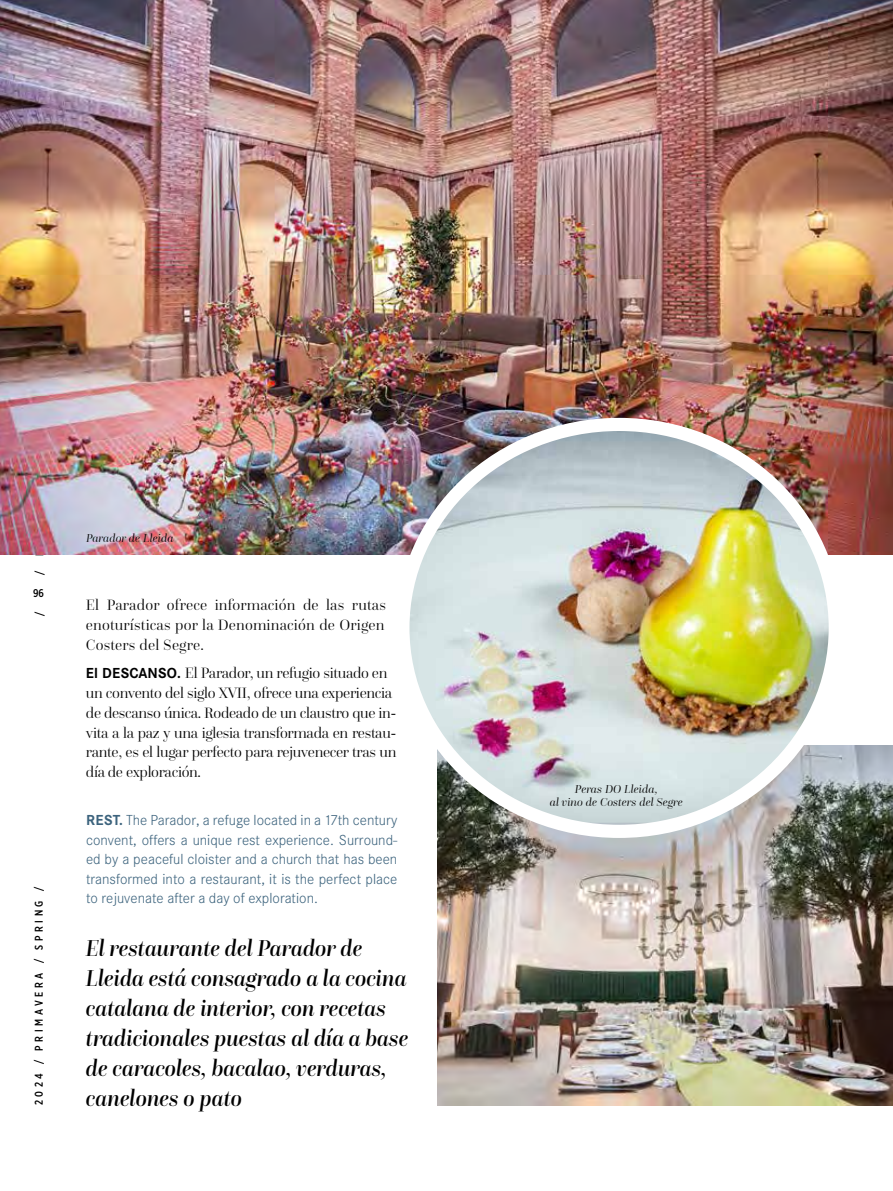
<style>
.page{position:relative;width:893px;height:1191px;background:#fff}
.page>*{position:absolute;margin:0;border:0;box-sizing:border-box;transform-origin:0 0}
.t1{font:italic 500 24px/30px "Questa Grande";color:#000;scale:.92 1}
.t2{font:300 15.6px/19.8px "Questa Grande";letter-spacing:-.02em;color:#000;text-align:justify}
.t3{font:300 14.25px/19.5px "Corporate SBQ";color:#3c637d;text-align:justify}
.t4{font:italic 300 12px/13.5px "Questa Grande";color:#000;text-align:center}
.t5{font:500 11.25px "Gotham X Narrow";letter-spacing:.32em;color:#000}
.s1{font-family:"Corporate SBQ";font-weight:700;font-size:14.25px}
.s2{font-weight:700}
</style>
<div class="page">
<img style="left:438px;top:745px;width:454px;height:361px">
<img style="left:0;top:0;width:892px;height:554px">
<img style="left:403px;top:424px;width:432px;height:398px">
<div style="left:396px;top:418px;width:446px;height:420px;border:13px solid #fff;border-radius:50%"></div>
<hr style="left:892px;top:0;width:1px;height:1191px;background:#e9e9e9">
<p class="t5" style="left:33px;top:575px;width:6px;rotate:-90deg">/</p>
<p class="t5" style="left:33px;top:586px;width:12px">96</p>
<p class="t5" style="left:33px;top:616px;width:6px;rotate:-90deg">/</p>
<p class="t5" style="left:32px;top:1105px;width:220px;rotate:-90deg">2024 / PRIMAVERA / SPRING /</p>
<p class="t4" style="left:86px;top:531px;width:89px">Parador de Lleida</p>
<p class="t2" style="left:86px;top:595px;width:302px">El Parador ofrece información de las rutas enoturísticas por la Denominación de Origen Costers del Segre.</p>
<p class="t2" style="left:86px;top:663px;width:312px;text-align:left"><span class="s1">El DESCANSO.</span> El Parador, un refugio situado en un convento del siglo XVII, ofrece una experiencia de descanso única. Rodeado de un claustro que in&shy;vita a la paz y una iglesia transformada en restau&shy;rante, es el lugar perfecto para rejuvenecer tras un día de exploración.</p>
<p class="t3" style="left:86px;top:810px;width:313px"><span class="s2">REST.</span> The Parador, a refuge located in a 17th century convent, offers a unique rest experience. Surround&shy;ed by a peaceful cloister and a church that has been transformed into a restaurant, it is the perfect place to rejuvenate after a day of exploration.</p>
<h1 class="t1" style="left:86px;top:933px;width:352px">El restaurante del Parador de<br>Lleida está consagrado a la cocina catalana de interior, con recetas tradicionales puestas al día a base de caracoles, bacalao, verduras, canelones o pato</h1>
<p class="t4" style="left:550px;top:782px;width:135px">Peras DO Lleida,<br>al vino de Costers del Segre</p>
</div>
